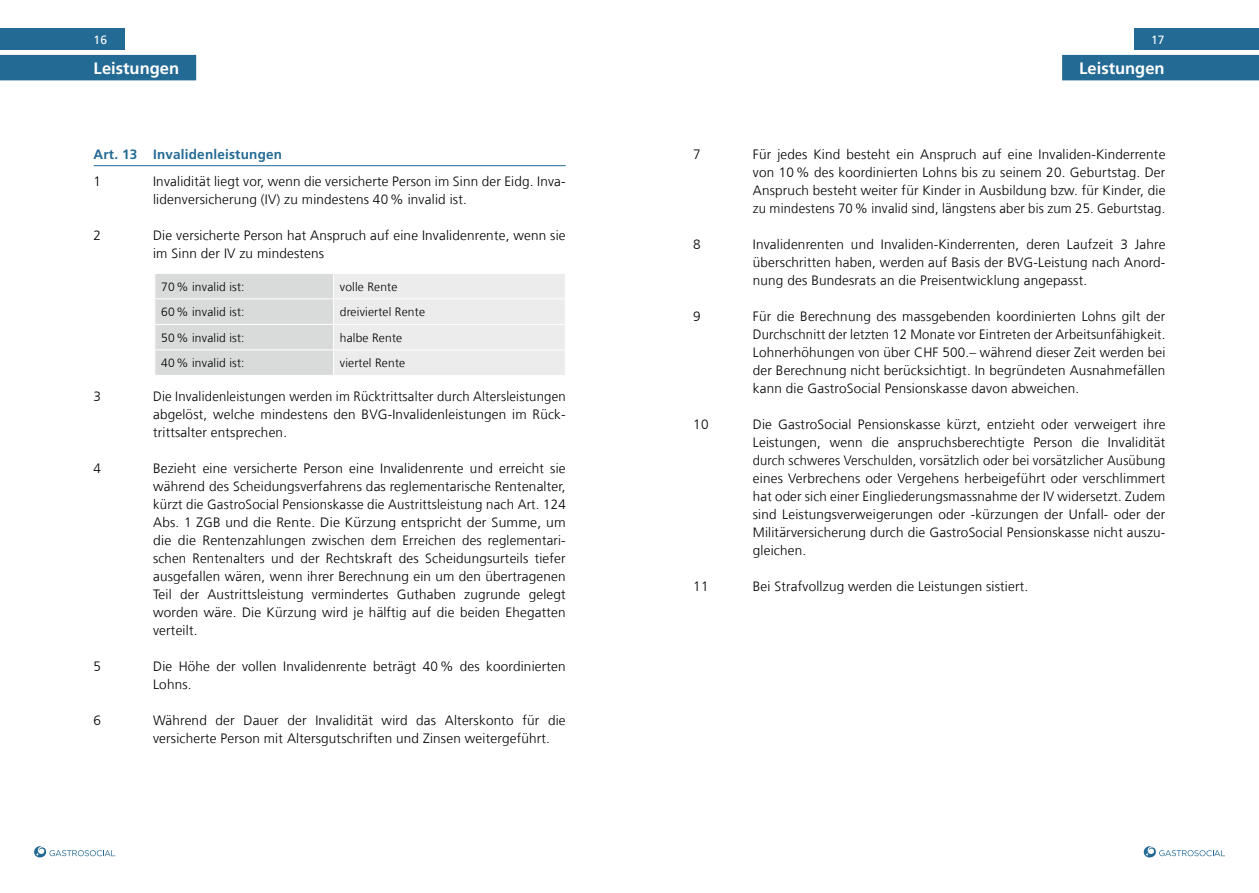
<style>
.page{position:relative;width:1259px;height:893px;background:#fff}
.page>*{position:absolute;margin:0;border:0;box-sizing:border-box;transform-origin:0 0}
.t1{font:700 16.5px "Frutiger LT Com";color:#fff}
.t2{font:300 13.5px/18px "Frutiger LT Com";letter-spacing:.015em;color:#000;text-align:justify}
.t3{font:700 13.5px "Frutiger LT Com";letter-spacing:.015em;color:#236a95}
.t4{font:300 12px "Frutiger LT Com";letter-spacing:.015em;color:#000}
.t5{font:12px "Frutiger LT Com";color:#fff}
</style>
<div class="page">
<div style="left:0;top:29px;width:125px;height:21px;background:#236a95"></div>
<svg style="left:34px;top:846px;width:81px;height:11px"></svg>
<svg style="left:1143px;top:846px;width:82px;height:11px"></svg>
<div style="left:1134px;top:29px;width:125px;height:21px;background:#236a95"></div>
<hr style="left:94px;top:165px;width:472px;height:1px;background:#236a95">
<svg style="left:155px;top:274px;width:410px;height:101px"></svg>
<hr style="left:333px;top:349px;width:232px;height:1px;background:#fff">
<div style="left:0;top:55px;width:196px;height:25px;background:#236a95"></div>
<div style="left:1062px;top:55px;width:197px;height:25px;background:#236a95"></div>
<p class="t5" style="left:94px;top:33px;width:15px">16</p>
<p class="t5" style="left:1151px;top:33px;width:15px">17</p>
<p class="t1" style="left:94px;top:58px;width:87px">Leistungen</p>
<p class="t3" style="left:94px;top:146px;width:190px">Art. 13 Invalidenleistungen</p>
<p class="t2" style="left:94px;top:172px;width:9px">1</p>
<p class="t2" style="left:153px;top:172px;width:414px">Invalidität liegt vor, wenn die versicherte Person im Sinn der Eidg. Inva&shy;lidenversicherung (IV) zu mindestens 40% invalid ist.</p>
<p class="t2" style="left:94px;top:226px;width:9px">2</p>
<p class="t2" style="left:153px;top:226px;width:414px">Die versicherte Person hat Anspruch auf eine Invalidenrente, wenn sie im Sinn der IV zu mindestens</p>
<p class="t4" style="left:161px;top:279px;width:85px">70% invalid ist:</p>
<p class="t4" style="left:340px;top:279px;width:59px">volle Rente</p>
<p class="t4" style="left:161px;top:305px;width:85px">60% invalid ist:</p>
<p class="t4" style="left:340px;top:305px;width:87px">dreiviertel Rente</p>
<p class="t4" style="left:161px;top:330px;width:85px">50% invalid ist:</p>
<p class="t4" style="left:340px;top:330px;width:64px">halbe Rente</p>
<p class="t4" style="left:161px;top:356px;width:85px">40% invalid ist:</p>
<p class="t4" style="left:340px;top:356px;width:67px">viertel Rente</p>
<p class="t2" style="left:94px;top:387px;width:9px">3</p>
<p class="t2" style="left:153px;top:387px;width:414px">Die Invalidenleistungen werden im Rücktrittsalter durch Altersleistungen abgelöst, welche mindestens den BVG-Invalidenleistungen im Rück&shy;trittsalter entsprechen.</p>
<p class="t2" style="left:94px;top:459px;width:9px">4</p>
<p class="t2" style="left:153px;top:459px;width:414px">Bezieht eine versicherte Person eine Invalidenrente und erreicht sie während des Scheidungsverfahrens das reglementarische Rentenalter, kürzt die GastroSocial Pensionskasse die Austrittsleistung nach Art. 124<br>Abs. 1 ZGB und die Rente. Die Kürzung entspricht der Summe, um die die Rentenzahlungen zwischen dem Erreichen des reglementari&shy;schen Rentenalters und der Rechtskraft des Scheidungsurteils tiefer ausgefallen wären, wenn ihrer Berechnung ein um den übertragenen Teil der Austrittsleistung vermindertes Guthaben zugrunde gelegt worden wäre. Die Kürzung wird je hälftig auf die beiden Ehegatten verteilt.</p>
<p class="t2" style="left:94px;top:657px;width:9px">5</p>
<p class="t2" style="left:153px;top:657px;width:414px">Die Höhe der vollen Invalidenrente beträgt 40% des koordinierten<br>Lohns.</p>
<p class="t2" style="left:94px;top:711px;width:9px">6</p>
<p class="t2" style="left:153px;top:711px;width:414px">Während der Dauer der Invalidität wird das Alterskonto für die versicherte Person mit Altersgutschriften und Zinsen weitergeführt.</p>
<p class="t1" style="left:1079px;top:58px;width:87px">Leistungen</p>
<p class="t2" style="left:693px;top:145px;width:9px">7</p>
<p class="t2" style="left:753px;top:145px;width:414px">Für jedes Kind besteht ein Anspruch auf eine Invaliden-Kinderrente von 10% des koordinierten Lohns bis zu seinem 20. Geburtstag. Der Anspruch besteht weiter für Kinder in Ausbildung bzw. für Kinder, die zu mindestens 70% invalid sind, längstens aber bis zum 25. Geburtstag.</p>
<p class="t2" style="left:693px;top:235px;width:9px">8</p>
<p class="t2" style="left:753px;top:235px;width:414px">Invalidenrenten und Invaliden-Kinderrenten, deren Laufzeit 3 Jahre überschritten haben, werden auf Basis der BVG-Leistung nach Anord&shy;nung des Bundesrats an die Preisentwicklung angepasst.</p>
<p class="t2" style="left:693px;top:307px;width:9px">9</p>
<p class="t2" style="left:753px;top:307px;width:414px">Für die Berechnung des massgebenden koordinierten Lohns gilt der Durchschnitt der letzten 12 Monate vor Eintreten der Arbeitsunfähigkeit.<br>Lohnerhöhungen von über CHF 500.– während dieser Zeit werden bei der Berechnung nicht berücksichtigt. In begründeten Ausnahmefällen kann die GastroSocial Pensionskasse davon abweichen.</p>
<p class="t2" style="left:693px;top:415px;width:17px">10</p>
<p class="t2" style="left:753px;top:415px;width:414px">Die GastroSocial Pensionskasse kürzt, entzieht oder verweigert ihre Leistungen, wenn die anspruchsberechtigte Person die Invalidität durch schweres Verschulden, vorsätzlich oder bei vorsätzlicher Ausübung eines Verbrechens oder Vergehens herbeigeführt oder verschlimmert hat oder sich einer Eingliederungsmassnahme der IV widersetzt. Zudem sind Leistungsverweigerungen oder -kürzungen der Unfall- oder der Militärversicherung durch die GastroSocial Pensionskasse nicht auszu&shy;gleichen.</p>
<p class="t2" style="left:693px;top:577px;width:17px">11</p>
<p class="t2" style="left:753px;top:577px;width:277px">Bei Strafvollzug werden die Leistungen sistiert.</p>
</div>
